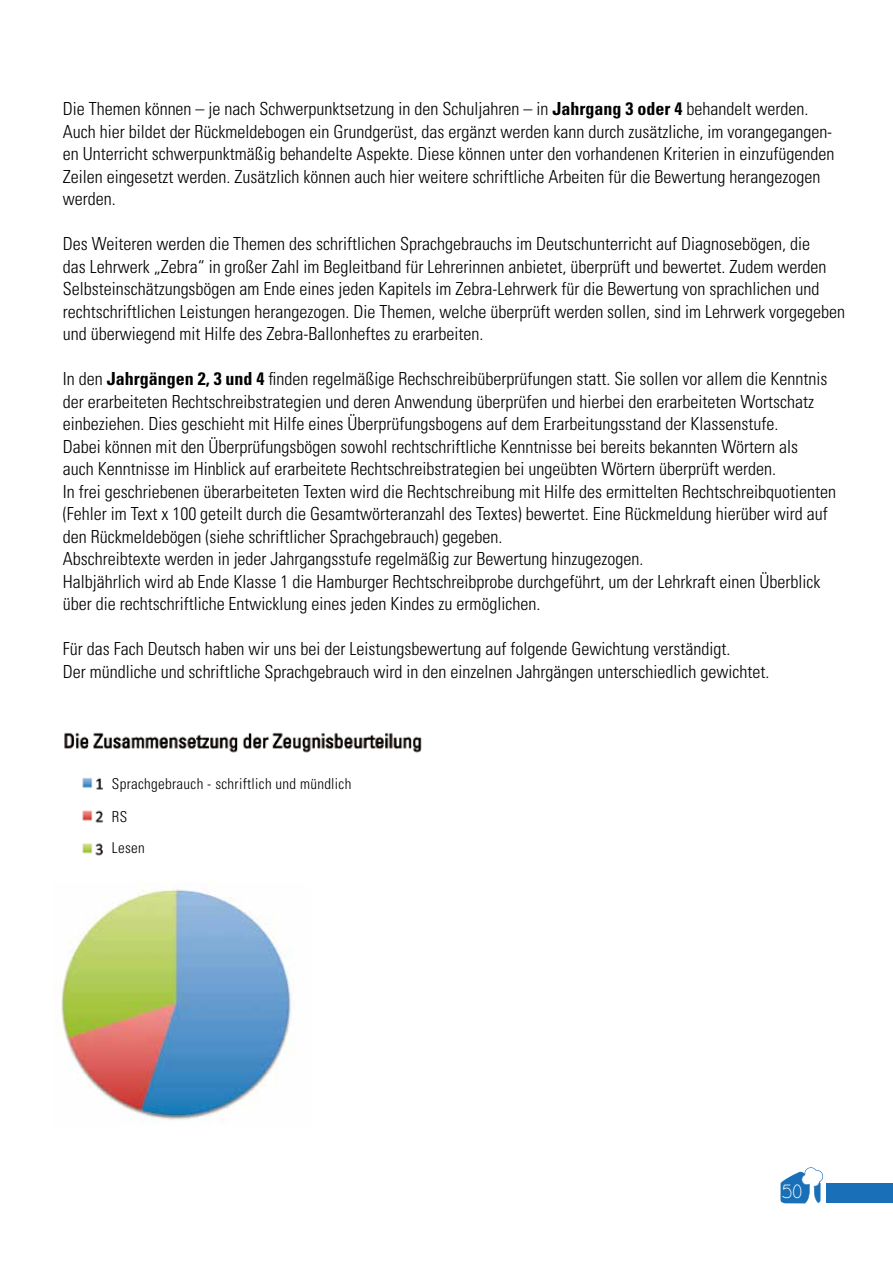
<style>
.page{position:relative;width:893px;height:1263px;background:#fff}
.page>*{position:absolute;margin:0;border:0;box-sizing:border-box;transform-origin:0 0}
.t1{font:19.5px "All Things Pink Skinny";color:#fff}
.t2{font:300 condensed 18px/22.5px "Univers LT Std";color:#000}
.t3{font:300 condensed 15px/31.2px "Univers LT Std";letter-spacing:.02em;color:#000}
.s1{font-weight:700}
</style>
<div class="page">
<div style="left:826px;top:1183px;width:67px;height:19px;background:#1a70b8"></div>
<svg style="left:780px;top:1167px;width:43px;height:36px"></svg>
<img style="left:82px;top:777px;width:21px;height:79px">
<img style="left:54px;top:882px;width:240px;height:241px">
<img style="left:64px;top:732px;width:358px;height:21px">
<p class="t2" style="left:63px;top:98px;width:773px">Die Themen können – je nach Schwerpunktsetzung in den Schuljahren – in <span class="s1">Jahrgang 3 oder 4</span> behandelt werden.<br>Auch hier bildet der Rückmeldebogen ein Grundgerüst, das ergänzt werden kann durch zusätzliche, im vorangegangen&shy;en Unterricht schwerpunktmäßig behandelte Aspekte. Diese können unter den vorhandenen Kriterien in einzufügenden Zeilen eingesetzt werden. Zusätzlich können auch hier weitere schriftliche Arbeiten für die Bewertung herangezogen werden.</p>
<p class="t2" style="left:63px;top:233px;width:784px">Des Weiteren werden die Themen des schriftlichen Sprachgebrauchs im Deutschunterricht auf Diagnosebögen, die<br>das Lehrwerk „Zebra“ in großer Zahl im Begleitband für Lehrerinnen anbietet, überprüft und bewertet. Zudem werden Selbsteinschätzungsbögen am Ende eines jeden Kapitels im Zebra-Lehrwerk für die Bewertung von sprachlichen und rechtschriftlichen Leistungen herangezogen. Die Themen, welche überprüft werden sollen, sind im Lehrwerk vorgegeben und überwiegend mit Hilfe des Zebra-Ballonheftes zu erarbeiten.</p>
<p class="t2" style="left:63px;top:368px;width:775px">In den <span class="s1">Jahrgängen 2, 3 und 4</span> finden regelmäßige Rechschreibüberprüfungen statt. Sie sollen vor allem die Kenntnis der erarbeiteten Rechtschreibstrategien und deren Anwendung überprüfen und hierbei den erarbeiteten Wortschatz einbeziehen. Dies geschieht mit Hilfe eines Überprüfungsbogens auf dem Erarbeitungsstand der Klassenstufe.<br>Dabei können mit den Überprüfungsbögen sowohl rechtschriftliche Kenntnisse bei bereits bekannten Wörtern als<br>auch Kenntnisse im Hinblick auf erarbeitete Rechtschreibstrategien bei ungeübten Wörtern überprüft werden.<br>In frei geschriebenen überarbeiteten Texten wird die Rechtschreibung mit Hilfe des ermittelten Rechtschreibquotienten (Fehler im Text x 100 geteilt durch die Gesamtwörteranzahl des Textes) bewertet. Eine Rückmeldung hierüber wird auf den Rückmeldebögen (siehe schriftlicher Sprachgebrauch) gegeben.<br>Abschreibtexte werden in jeder Jahrgangsstufe regelmäßig zur Bewertung hinzugezogen.<br>Halbjährlich wird ab Ende Klasse 1 die Hamburger Rechtschreibprobe durchgeführt, um der Lehrkraft einen Überblick über die rechtschriftliche Entwicklung eines jeden Kindes zu ermöglichen.</p>
<p class="t2" style="left:63px;top:638px;width:708px">Für das Fach Deutsch haben wir uns bei der Leistungsbewertung auf folgende Gewichtung verständigt.<br>Der mündliche und schriftliche Sprachgebrauch wird in den einzelnen Jahrgängen unterschiedlich gewichtet.</p>
<p class="t3" style="left:112px;top:768px;width:241px">Sprachgebrauch - schriftlich und mündlich</p>
<p class="t3" style="left:112px;top:801px;width:34px">RS<br>Lesen</p>
<p class="t1" style="left:782px;top:1181px;width:22px">50</p>
</div>
